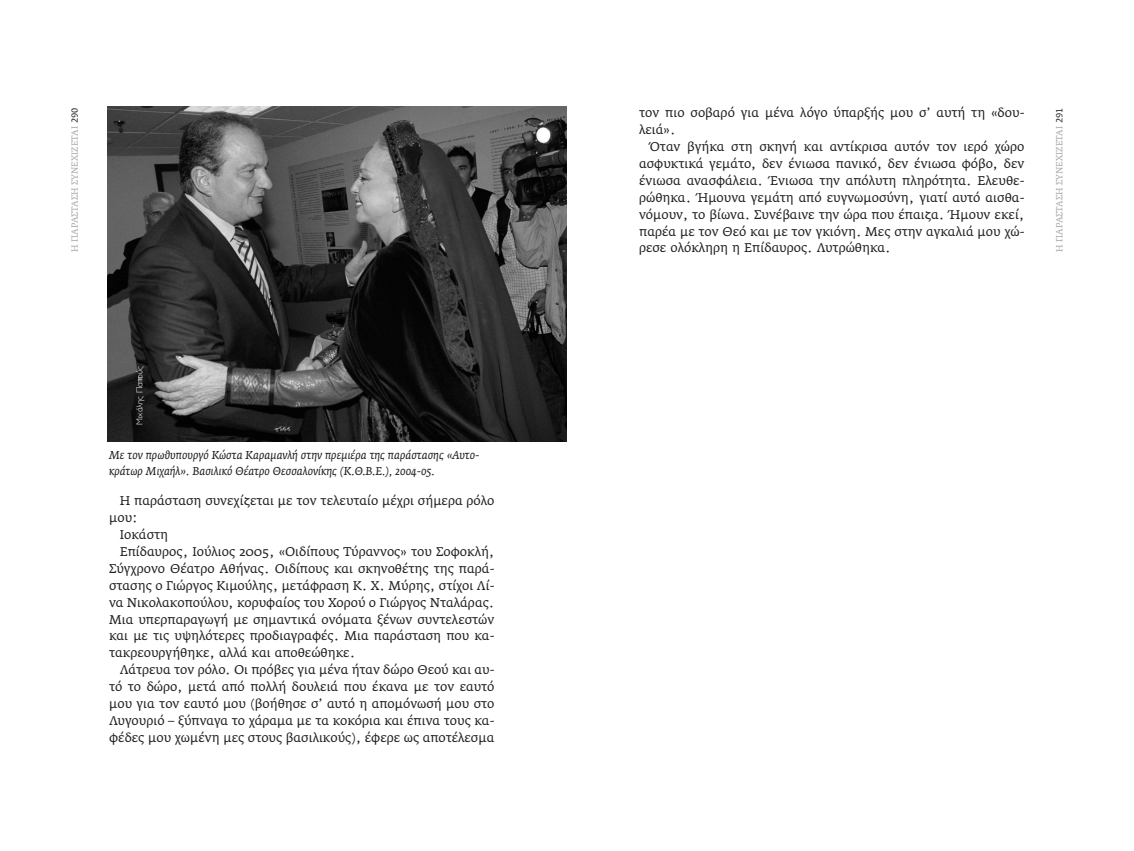
<style>
.page{position:relative;width:1134px;height:851px;background:#fff}
.page>*{position:absolute;margin:0;border:0;box-sizing:border-box;transform-origin:0 0}
.t1{font:12.5px "Fedra Serif Greek Pt A";color:#231f20}
.t2{font:italic 11.25px/15.6px "Fedra Serif Greek Pt A";color:#231f20}
.t3{font:8.75px "Fedra Serif Greek Pt A Book TF";color:#a8a9ad}
.t4{font:300 8.75px "Gill Sans Hel";color:#fff}
.s1{color:#231f20}
</style>
<div class="page">
<img style="left:108px;top:106px;width:459px;height:335px">
<p class="t3" style="left:70px;top:252px;width:146px;rotate:-90deg">Η ΠΑΡΑΣΤΑΣΗ ΣΥΝΕΧΙΖΕΤΑΙ <span class="s1">290</span></p>
<p class="t4" style="left:137px;top:425px;width:60px;rotate:-90deg">Μιχάλης Παππούς</p>
<p class="t2" style="left:109px;top:447px;width:372px">Με τον πρωθυπουργό Κώστα Καραμανλή στην πρεμιέρα της παράστασης «Αυτο&shy;κράτωρ Μιχαήλ». Βασιλικό Θέατρο Θεσσαλονίκης (Κ.Θ.Β.Ε.), 2004-05.</p>
<p class="t1" style="left:120px;top:496px;width:376px">Η παράσταση συνεχίζεται με τον τελευταίο μέχρι σήμερα ρόλο</p>
<p class="t1" style="left:109px;top:513px;width:30px">μου:</p>
<p class="t1" style="left:120px;top:530px;width:50px">Ιοκάστη</p>
<p class="t1" style="left:120px;top:546px;width:376px">Επίδαυρος, Ιούλιος 2005, «Οιδίπους Τύραννος» του Σοφοκλή,</p>
<p class="t1" style="left:109px;top:563px;width:387px">Σύγχρονο Θέατρο Αθήνας. Οιδίπους και σκηνοθέτης της παρά-</p>
<p class="t1" style="left:109px;top:580px;width:387px">στασης ο Γιώργος Κιμούλης, μετάφραση Κ. Χ. Μύρης, στίχοι Λί-</p>
<p class="t1" style="left:109px;top:597px;width:387px">να Νικολακοπούλου, κορυφαίος του Χορού ο Γιώργος Νταλάρας.</p>
<p class="t1" style="left:109px;top:614px;width:387px">Μια υπερπαραγωγή με σημαντικά ονόματα ξένων συντελεστών</p>
<p class="t1" style="left:109px;top:631px;width:387px">και με τις υψηλότερες προδιαγραφές. Μια παράσταση που κα-</p>
<p class="t1" style="left:109px;top:648px;width:248px">τακρεουργήθηκε, αλλά και αποθεώθηκε.</p>
<p class="t1" style="left:120px;top:665px;width:376px">Λάτρευα τον ρόλο. Οι πρόβες για μένα ήταν δώρο Θεού και αυ-</p>
<p class="t1" style="left:109px;top:681px;width:387px">τό το δώρο, μετά από πολλή δουλειά που έκανα με τον εαυτό</p>
<p class="t1" style="left:109px;top:698px;width:387px">μου για τον εαυτό μου (βοήθησε σ’ αυτό η απομόνωσή μου στο</p>
<p class="t1" style="left:109px;top:715px;width:387px">Λυγουριό – ξύπναγα το χάραμα με τα κοκόρια και έπινα τους κα-</p>
<p class="t1" style="left:109px;top:732px;width:387px">φέδες μου χωμένη μες στους βασιλικούς), έφερε ως αποτέλεσμα</p>
<p class="t1" style="left:639px;top:108px;width:387px">τον πιο σοβαρό για μένα λόγο ύπαρξής μου σ’ αυτή τη «δου-</p>
<p class="t1" style="left:639px;top:125px;width:38px">λειά».</p>
<p class="t1" style="left:650px;top:142px;width:376px">Όταν βγήκα στη σκηνή και αντίκρισα αυτόν τον ιερό χώρο</p>
<p class="t1" style="left:639px;top:159px;width:387px">ασφυκτικά γεμάτο, δεν ένιωσα πανικό, δεν ένιωσα φόβο, δεν</p>
<p class="t1" style="left:639px;top:176px;width:387px">ένιωσα ανασφάλεια. Ένιωσα την απόλυτη πληρότητα. Ελευθε-</p>
<p class="t1" style="left:639px;top:192px;width:387px">ρώθηκα. Ήμουνα γεμάτη από ευγνωμοσύνη, γιατί αυτό αισθα-</p>
<p class="t1" style="left:639px;top:209px;width:387px">νόμουν, το βίωνα. Συνέβαινε την ώρα που έπαιζα. Ήμουν εκεί,</p>
<p class="t1" style="left:639px;top:226px;width:387px">παρέα με τον Θεό και με τον γκιόνη. Μες στην αγκαλιά μου χώ-</p>
<p class="t1" style="left:639px;top:243px;width:253px">ρεσε ολόκληρη η Επίδαυρος. Λυτρώθηκα.</p>
<p class="t3" style="left:1054px;top:252px;width:146px;rotate:-90deg">Η ΠΑΡΑΣΤΑΣΗ ΣΥΝΕΧΙΖΕΤΑΙ <span class="s1">291</span></p>
</div>
